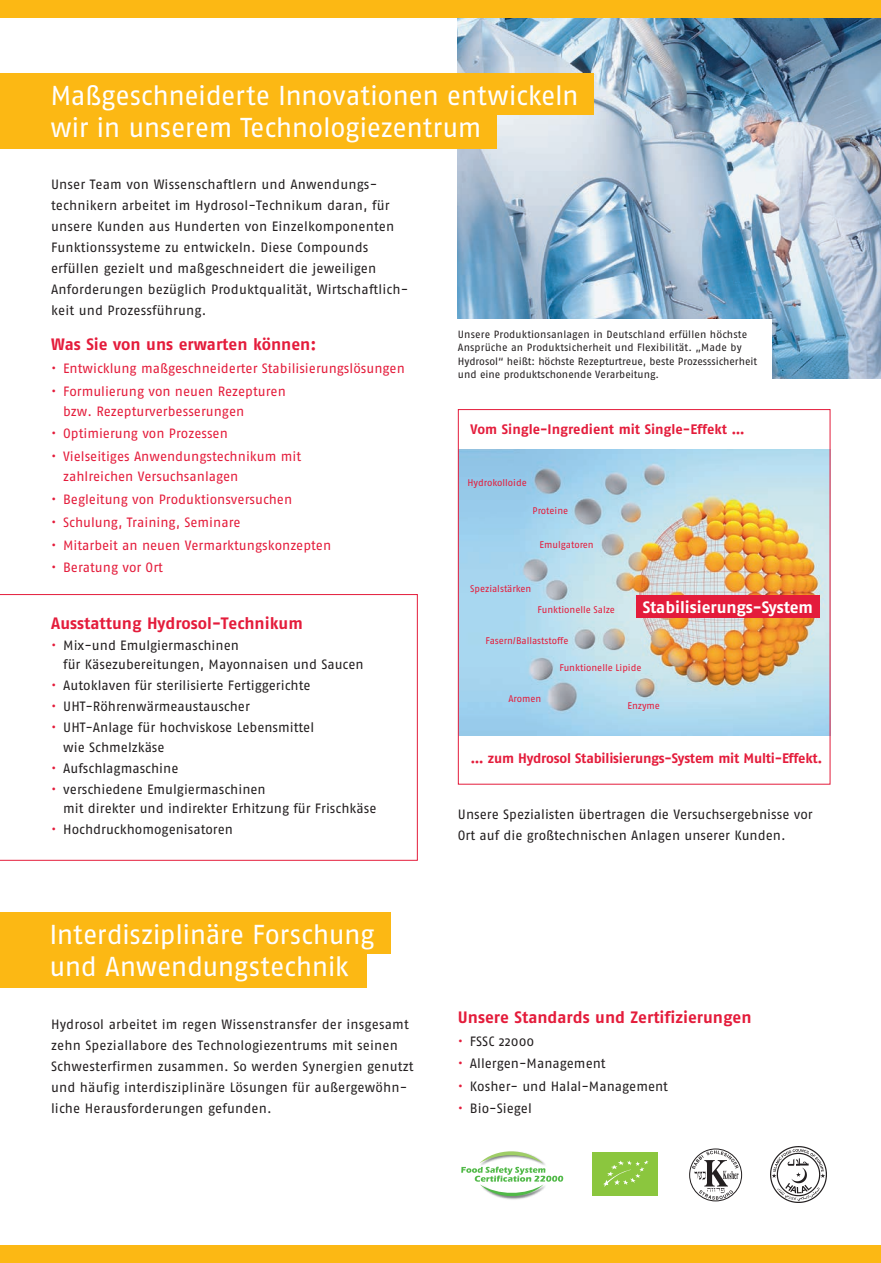
<style>
.page{position:relative;width:881px;height:1263px;background:#fff}
.page>*{position:absolute;margin:0;border:0;box-sizing:border-box;transform-origin:0 0}
.t1{font:27.3px/32.8px "Fago Pro";letter-spacing:-.015em;color:#fff}
.t2{font:700 16.5px "Fago Pro";color:#e41c3b}
.t3{font:700 16.5px "Fago No";color:#fff}
.t4{font:700 13.8px "Fago Pro";letter-spacing:-.015em;color:#e41c3b}
.t5{font:13.5px/21px "Fago No";letter-spacing:.01em;color:#231f20}
.t6{font:13.5px/19.5px "Fago Pro";color:#e41c3b}
.t7{font:10.5px/13.5px "Fago No";letter-spacing:.01em;color:#231f20}
.t8{font:9.6px "Fago No";color:#e41c3b}
.s1{color:#e41c3b}
</style>
<div class="page">
<div style="left:0;top:912px;width:390px;height:42px;background:#fcb814"></div>
<div style="left:0;top:946px;width:366px;height:42px;background:#fcb814"></div>
<img style="left:458px;top:17px;width:422px;height:361px">
<svg style="left:0;top:594px;width:417px;height:267px"></svg>
<div style="left:0;top:1246px;width:880px;height:17px;background:#fcb814"></div>
<div style="left:0;top:0;width:880px;height:17px;background:#fcb814"></div>
<div style="left:455px;top:319px;width:316px;height:66px;background:#fff"></div>
<div style="left:0;top:73px;width:593px;height:42px;background:#fcb814"></div>
<div style="left:0;top:107px;width:496px;height:42px;background:#fcb814"></div>
<img style="left:460px;top:449px;width:368px;height:287px">
<div style="left:636px;top:595px;width:183px;height:23px;background:#e41c3b"></div>
<div style="left:458px;top:409px;width:372px;height:375px;border:1px solid #e41c3b"></div>
<img style="left:770px;top:1146px;width:56px;height:56px">
<svg style="left:689px;top:1148px;width:52px;height:53px"></svg>
<div style="left:592px;top:1152px;width:65px;height:43px;background:#8bc63e"></div>
<svg style="left:603px;top:1160px;width:45px;height:27px"></svg>
<svg style="left:461px;top:1151px;width:102px;height:49px"></svg>
<h1 class="t1" style="left:50px;top:79px;width:529px">Maßgeschneiderte Innovationen entwickeln wir in unserem Technologiezentrum</h1>
<p class="t5" style="left:51px;top:174px;width:358px">Unser Team von Wissenschaftlern und Anwendungs&shy;technikern arbeitet im Hydrosol-Technikum daran, für unsere Kunden aus Hunderten von Einzelkomponenten Funktionssysteme zu entwickeln. Diese Compounds erfüllen gezielt und maßgeschneidert die jeweiligen Anforderungen bezüglich Produktqualität, Wirtschaftlich&shy;keit und Prozessführung.</p>
<p class="t2" style="left:51px;top:335px;width:267px">Was Sie von uns erwarten können:</p>
<p class="t6" style="left:51px;top:359px;width:355px">• Entwicklung maßgeschneiderter Stabilisierungslösungen</p>
<p class="t6" style="left:63px;top:382px;width:224px;text-indent:-12px">• Formulierung von neuen Rezepturen bzw. Rezepturverbesserungen</p>
<p class="t6" style="left:51px;top:424px;width:178px">• Optimierung von Prozessen</p>
<p class="t6" style="left:63px;top:447px;width:239px;text-indent:-12px">• Vielseitiges Anwendungstechnikum mit zahlreichen Versuchsanlagen</p>
<p class="t6" style="left:51px;top:489px;width:242px">• Begleitung von Produktionsversuchen</p>
<p class="t6" style="left:51px;top:512px;width:191px">• Schulung, Training, Seminare</p>
<p class="t6" style="left:51px;top:535px;width:281px">• Mitarbeit an neuen Vermarktungskonzepten</p>
<p class="t6" style="left:51px;top:558px;width:113px">• Beratung vor Ort</p>
<p class="t2" style="left:51px;top:613px;width:253px">Ausstattung Hydrosol-Technikum</p>
<p class="t5" style="left:63px;top:635px;width:302px;line-height:19.5px;text-indent:-12px"><span class="s1">•</span> Mix-und Emulgiermaschinen<br>für Käsezubereitungen, Mayonnaisen und Saucen</p>
<p class="t5" style="left:51px;top:675px;width:260px"><span class="s1">•</span> Autoklaven für sterilisierte Fertiggerichte</p>
<p class="t5" style="left:51px;top:696px;width:200px"><span class="s1">•</span> UHT-Röhrenwärmeaustauscher</p>
<p class="t5" style="left:63px;top:717px;width:252px;line-height:19.5px;text-indent:-12px"><span class="s1">•</span> UHT-Anlage für hochviskose Lebensmittel wie Schmelzkäse</p>
<p class="t5" style="left:51px;top:757px;width:129px"><span class="s1">•</span> Aufschlagmaschine</p>
<p class="t5" style="left:63px;top:779px;width:314px;line-height:19.5px;text-indent:-12px"><span class="s1">•</span> verschiedene Emulgiermaschinen<br>mit direkter und indirekter Erhitzung für Frischkäse</p>
<p class="t5" style="left:51px;top:819px;width:183px"><span class="s1">•</span> Hochdruckhomogenisatoren</p>
<h1 class="t1" style="left:49px;top:917px;width:326px">Interdisziplinäre Forschung und Anwendungstechnik</h1>
<p class="t5" style="left:51px;top:1014px;width:364px">Hydrosol arbeitet im regen Wissenstransfer der insgesamt zehn Speziallabore des Technologiezentrums mit seinen Schwesterfirmen zusammen. So werden Synergien genutzt und häufig interdisziplinäre Lösungen für außergewöhn&shy;liche Herausforderungen gefunden.</p>
<p class="t7" style="left:458px;top:327px;width:300px">Unsere Produktionsanlagen in Deutschland erfüllen höchste Ansprüche an Produktsicherheit und Flexibilität. „Made by Hydrosol“ heißt: höchste Rezepturtreue, beste Prozesssicherheit und eine produktschonende Verarbeitung.</p>
<p class="t4" style="left:470px;top:421px;width:276px">Vom Single-Ingredient mit Single-Effekt …</p>
<p class="t8" style="left:467px;top:477px;width:61px">Hydrokolloide</p>
<p class="t8" style="left:532px;top:505px;width:37px">Proteine</p>
<p class="t8" style="left:539px;top:539px;width:56px">Emulgatoren</p>
<p class="t8" style="left:470px;top:583px;width:63px">Spezialstärken</p>
<p class="t8" style="left:537px;top:605px;width:79px">Funktionelle Salze</p>
<p class="t8" style="left:485px;top:635px;width:84px">Fasern/Ballaststoffe</p>
<p class="t3" style="left:642px;top:597px;width:172px">Stabilisierungs-System</p>
<p class="t8" style="left:508px;top:693px;width:34px">Aromen</p>
<p class="t8" style="left:559px;top:662px;width:84px">Funktionelle Lipide</p>
<p class="t8" style="left:627px;top:700px;width:34px">Enzyme</p>
<p class="t4" style="left:470px;top:750px;width:353px">… zum Hydrosol Stabilisierungs-System mit Multi-Effekt.</p>
<p class="t5" style="left:458px;top:804px;width:356px">Unsere Spezialisten übertragen die Versuchsergebnisse vor<br>Ort auf die großtechnischen Anlagen unserer Kunden.</p>
<p class="t2" style="left:458px;top:1007px;width:295px">Unsere Standards und Zertifizierungen</p>
<p class="t5" style="left:458px;top:1030px;width:78px"><span class="s1">•</span> FSSC 22000</p>
<p class="t5" style="left:458px;top:1053px;width:149px"><span class="s1">•</span> Allergen-Management</p>
<p class="t5" style="left:458px;top:1075px;width:211px"><span class="s1">•</span> Kosher- und Halal-Management</p>
<p class="t5" style="left:458px;top:1098px;width:75px"><span class="s1">•</span> Bio-Siegel</p>
</div>
